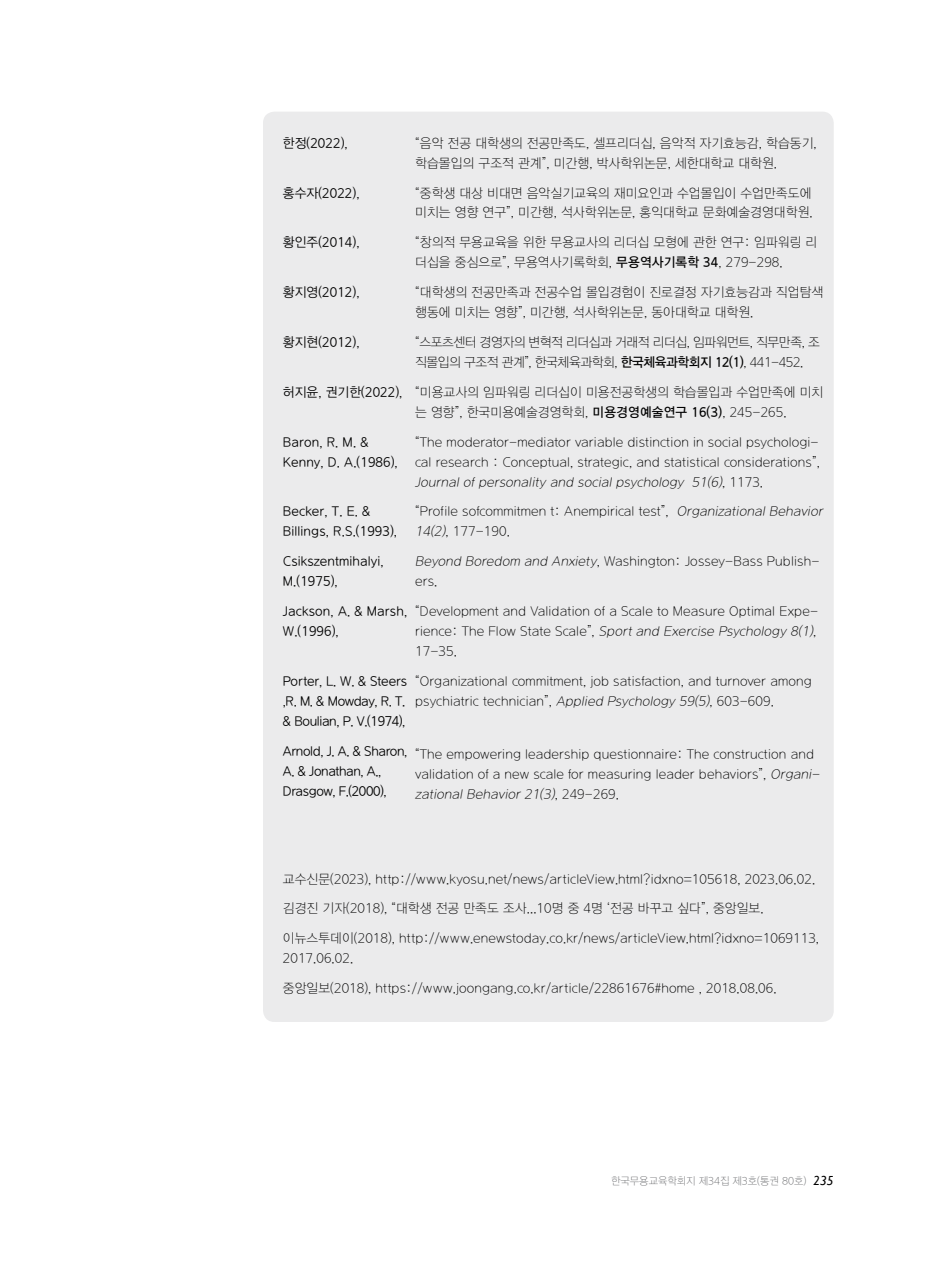
<style>
.page{position:relative;width:933px;height:1270px;background:#fff}
.page>*{position:absolute;margin:0;border:0;box-sizing:border-box;transform-origin:0 0}
.t1{font:13.12px/19.9px "DX Ngo Std 10";letter-spacing:.01em;color:#000;scale:.95 1}
.t2{font:13.12px/19.9px "DX Ngo Std 20";letter-spacing:.01em;color:#000;scale:.95 1}
.t3{font:13.12px/19.9px "DX Ngo Std 20";letter-spacing:-.03em;color:#000;scale:.95 1}
.t4{font:13.12px/19.9px "DX Ngo Std 10";letter-spacing:-.03em;color:#000;scale:.95 1}
.t5{font:10.5px "DX Ngo Std 10";color:#6d6e71;scale:.95 1}
.s1{font-family:"DX Ngo Std 30"}
.s2{font-style:italic}
.s3{font-family:"Gill Sans";font-style:italic;font-size:13.12px;color:#000}
</style>
<div class="page">
<div style="left:263px;top:112px;width:570px;height:910px;background:#ebebec;border-radius:11px"></div>
<p class="t2" style="left:283px;top:133px;width:70px">한정(2022),</p>
<p class="t2" style="left:283px;top:183px;width:82px">홍수자(2022),</p>
<p class="t2" style="left:283px;top:233px;width:82px">황인주(2014),</p>
<p class="t2" style="left:283px;top:283px;width:82px">황지영(2012),</p>
<p class="t2" style="left:283px;top:333px;width:82px">황지현(2012),</p>
<p class="t2" style="left:283px;top:383px;width:127px">허지윤, 권기한(2022),</p>
<p class="t2" style="left:283px;top:432px;width:122px">Baron, R. M. &amp;<br>Kenny, D. A.(1986),</p>
<p class="t2" style="left:283px;top:502px;width:122px">Becker, T. E. &amp;<br>Billings, R.S.(1993),</p>
<p class="t2" style="left:283px;top:552px;width:108px">Csikszentmihalyi,<br>M.(1975),</p>
<p class="t2" style="left:283px;top:602px;width:132px">Jackson, A. &amp; Marsh,<br>W.(1996),</p>
<p class="t3" style="left:283px;top:672px;width:132px">Porter, L. W. &amp; Steers ,R. M. &amp; Mowday, R. T. &amp; Boulian, P. V.(1974),</p>
<p class="t3" style="left:283px;top:741px;width:133px">Arnold, J. A. &amp; Sharon,<br>A. &amp; Jonathan, A.,<br>Drasgow, F.(2000),</p>
<p class="t1" style="left:415px;top:133px;width:424px">“음악 전공 대학생의 전공만족도, 셀프리더십, 음악적 자기효능감, 학습동기, 학습몰입의 구조적 관계”, 미간행, 박사학위논문, 세한대학교 대학원.</p>
<p class="t1" style="left:415px;top:183px;width:420px">“중학생 대상 비대면 음악실기교육의 재미요인과 수업몰입이 수업만족도에 미치는 영향 연구”, 미간행, 석사학위논문, 홍익대학교 문화예술경영대학원.</p>
<p class="t1" style="left:415px;top:233px;width:425px">“창의적 무용교육을 위한 무용교사의 리더십 모형에 관한 연구: 임파워링 리 더십을 중심으로”, 무용역사기록학회, <span class="s1">무용역사기록학 34</span>, 279-298.</p>
<p class="t1" style="left:415px;top:283px;width:431px">“대학생의 전공만족과 전공수업 몰입경험이 진로결정 자기효능감과 직업탐색 행동에 미치는 영향”, 미간행, 석사학위논문, 동아대학교 대학원.</p>
<p class="t4" style="left:415px;top:333px;width:427px">“스포츠센터 경영자의 변혁적 리더십과 거래적 리더십, 임파워먼트, 직무만족, 조 직몰입의 구조적 관계”, 한국체육과학회, <span class="s1">한국체육과학회지 12(1)</span>, 441-452.</p>
<p class="t1" style="left:415px;top:383px;width:431px">“미용교사의 임파워링 리더십이 미용전공학생의 학습몰입과 수업만족에 미치 는 영향”, 한국미용예술경영학회, <span class="s1">미용경영예술연구 16(3)</span>, 245-265.</p>
<p class="t1" style="left:415px;top:432px;width:427px;text-align:justify">“The moderator-mediator variable distinction in social psychologi&shy;cal research : Conceptual, strategic, and statistical considerations”, <span class="s2">Journal of personality and social psychology 51(6)</span>, 1 1 7 3 .</p>
<p class="t1" style="left:415px;top:502px;width:433px">“Profile sofcommitmen t: Anempirical test”, <span class="s2">Organizational Behavior<br>14(2)</span>, 177-190.</p>
<p class="t1" style="left:415px;top:552px;width:427px"><span class="s2">Beyond Boredom and Anxiety</span>, Washington: Jossey-Bass Publish&shy;ers.</p>
<p class="t1" style="left:415px;top:602px;width:425px">“Development and Validation of a Scale to Measure Optimal Expe&shy;r i e n ce : T h e F l ow St a t e S ca l e ” , <span class="s2">Sport and Exercise Psychology 8(1)</span>,<br>17-35.</p>
<p class="t1" style="left:415px;top:671px;width:419px">“Organizational commitment, job satisfaction, and turnover among psychiatric technician”, <span class="s2">Applied Psychology 59(5)</span>, 603-609.</p>
<p class="t1" style="left:415px;top:745px;width:430px">“The empowering leadership questionnaire: The construction and validation of a new scale for measuring leader behaviors”, <span class="s2">Organi&shy;zational Behavior 21(3)</span>, 2 4 9 - 2 6 9 .</p>
<p class="t1" style="left:283px;top:869px;width:562px">교수신문(2023), http://www.kyosu.net/news/articleView.html?idxno=105618, 2023.06.02.</p>
<p class="t1" style="left:283px;top:899px;width:507px">김경진 기자(2018), “대학생 전공 만족도 조사...10명 중 4명 ‘전공 바꾸고 싶다”, 중앙일보.</p>
<p class="t1" style="left:283px;top:929px;width:566px">이뉴스투데이(2018), http://www.enewstoday.co.kr/news/articleView.html?idxno=1069113,<br>2017.06.02.</p>
<p class="t1" style="left:283px;top:979px;width:521px">중앙일보(2018), https://www.joongang.co.kr/article/22861676#home , 2018.08.06.</p>
<p class="t5" style="left:611px;top:1175px;width:236px">한국무용교육학회지 제34집 제3호(통권 80호) <span class="s3">235</span></p>
</div>
